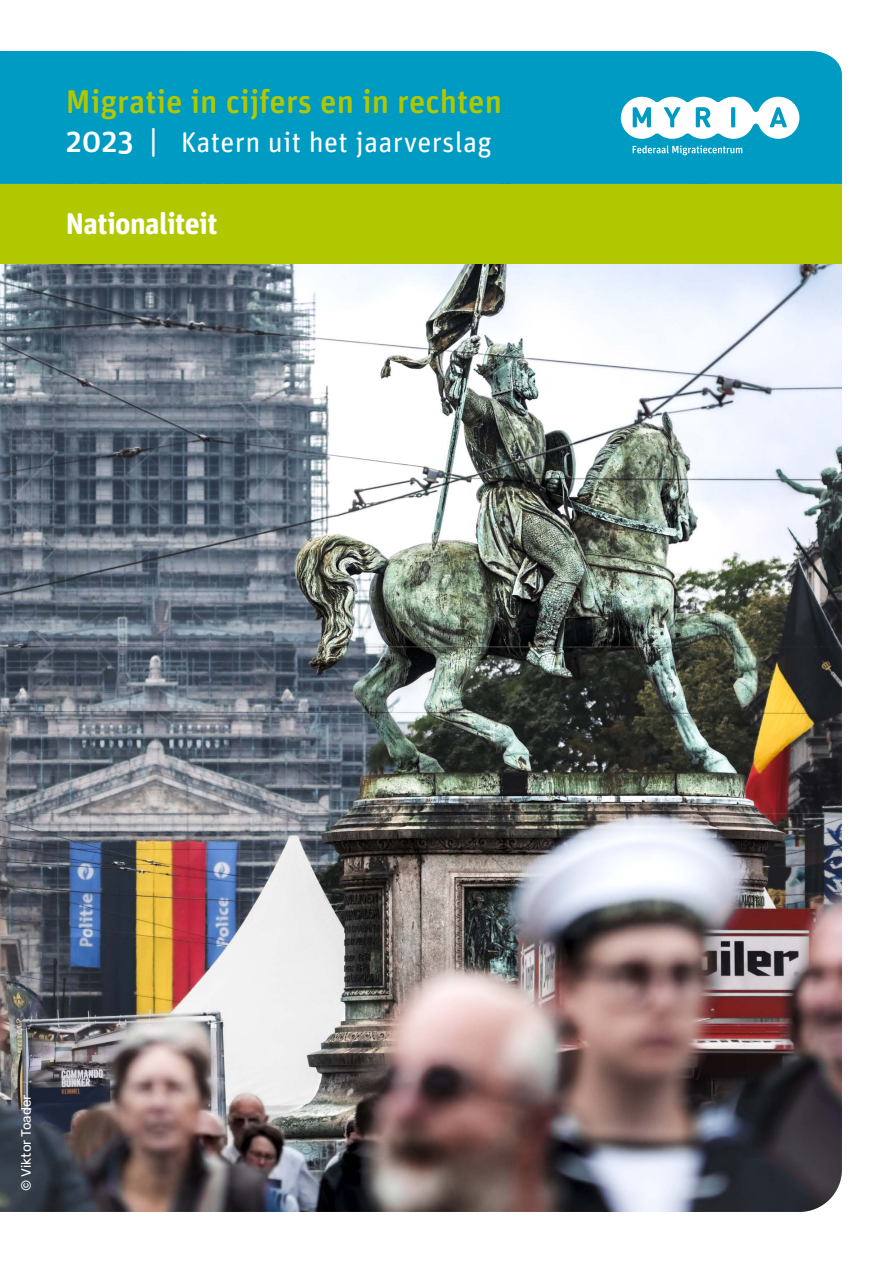
<style>
.page{position:relative;width:893px;height:1263px;background:#fff}
.page>*{position:absolute;margin:0;border:0;box-sizing:border-box;transform-origin:0 0}
.SubTitles_x_x_x{font:500 33px "Unit Rounded OT";color:#b1c800}
.t1{font:700 30px "Unit Rounded OT";letter-spacing:-.02em;color:#fff}
.SubTitles_x_x_x-2{font:28.5px "Unit Rounded OT";letter-spacing:.01em;color:#fff}
.t2{font:13.5px "Rubik";color:#fff}
.s1{font-weight:500;font-size:31.5px}
</style>
<div class="page">
<img style="left:0;top:264px;width:842px;height:948px">
<div style="left:0;top:51px;width:842px;height:133px;background:#009bc2"></div>
<div style="left:0;top:184px;width:842px;height:80px;background:#b1c800"></div>
<svg style="left:620px;top:96px;width:179px;height:43px"></svg>
<svg style="left:633px;top:145px;width:109px;height:10px"></svg>
<p class="SubTitles_x_x_x" style="left:66px;top:81px;width:438px">Migratie in cijfers en in rechten</p>
<p class="SubTitles_x_x_x-2" style="left:66px;top:124px;width:428px"><span class="s1">2023 |</span> Katern uit het jaarverslag</p>
<p class="t1" style="left:66px;top:205px;width:153px">Nationaliteit</p>
<p class="t2" style="left:18px;top:1191px;width:98px;rotate:-90deg">© Viktor Toader</p>
</div>
